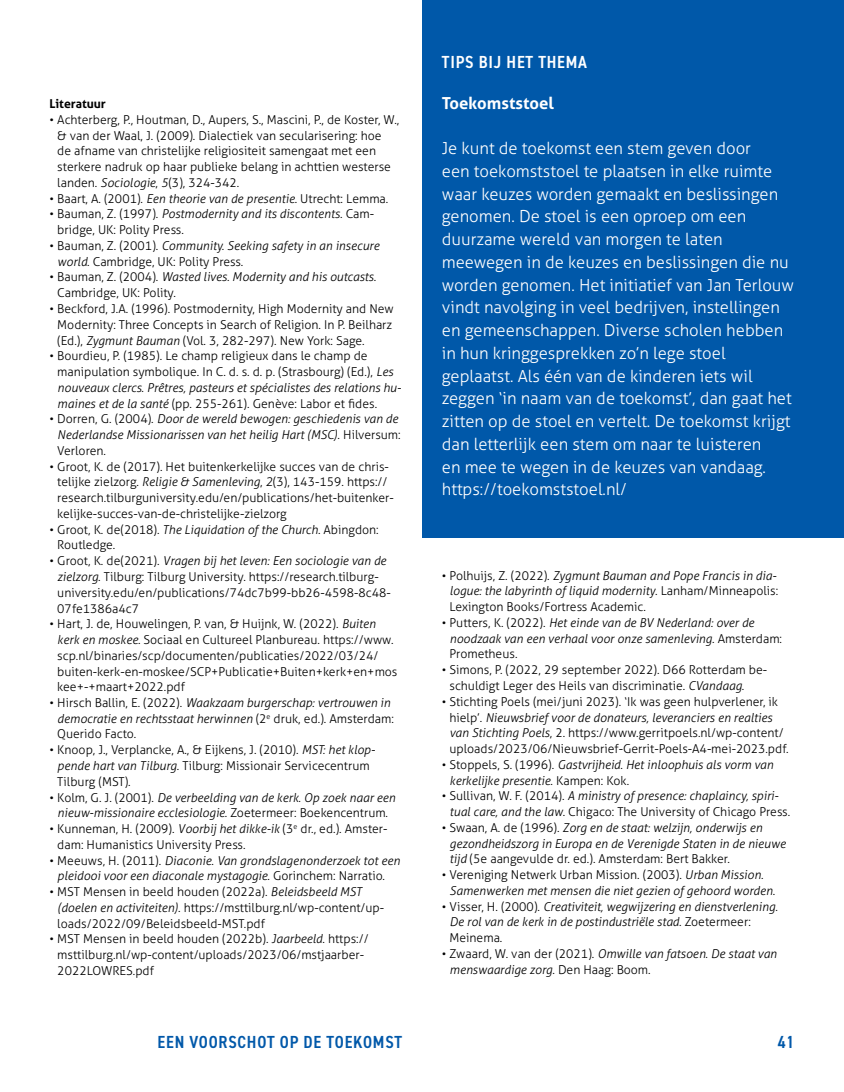
<style>
.page{position:relative;width:844px;height:1092px;background:#fff}
.page>*{position:absolute;margin:0;border:0;box-sizing:border-box;transform-origin:0 0}
.t1{font:600 condensed 17.5px "DIN2014";letter-spacing:.045em;color:#0058a9}
.t2{font:600 condensed 17.5px "DIN2014";letter-spacing:.045em;color:#fff}
.t3{font:300 16.62px/22.8px "Aller";color:#fff}
.t4{font:700 16.62px "Aller";color:#fff}
.t5{font:300 12.25px/15.8px "Aller";color:#000}
.t6{font:italic 300 12.25px/15.8px "Aller";color:#000}
.t7{font:700 12.25px "Aller";color:#000}
.s1{font-style:italic}
.s2{font-style:normal}
</style>
<div class="page">
<div style="left:422px;top:0;width:421px;height:537px;background:#0058a9"></div>
<p class="t7" style="left:50px;top:96px;width:58px">Literatuur</p>
<p class="t5" style="left:57px;top:111px;width:343px;text-indent:-8px">• Achterberg, P., Houtman, D., Aupers, S., Mascini, P., de Koster, W., &amp; van der Waal, J. (2009). Dialectiek van secularisering: hoe<br>de afname van christelijke religiositeit samengaat met een sterkere nadruk op haar publieke belang in achttien westerse landen. <span class="s1">Sociologie</span>, <span class="s1">5</span>(3), 324-342.</p>
<p class="t5" style="left:50px;top:190px;width:340px">• Baart, A. (2001). <span class="s1">Een theorie van de presentie</span>. Utrecht: Lemma.</p>
<p class="t5" style="left:57px;top:206px;width:318px;text-indent:-8px">• Bauman, Z. (1997). <span class="s1">Postmodernity and its discontents</span>. Cam&shy;bridge, UK: Polity Press.</p>
<p class="t5" style="left:57px;top:237px;width:323px;text-indent:-8px">• Bauman, Z. (2001). <span class="s1">Community. Seeking safety in an insecure world</span>. Cambridge, UK: Polity Press.</p>
<p class="t5" style="left:57px;top:269px;width:320px;text-indent:-8px">• Bauman, Z. (2004). <span class="s1">Wasted lives. Modernity and his outcasts</span>.<br>Cambridge, UK: Polity.</p>
<p class="t5" style="left:57px;top:300px;width:338px;text-align:justify;text-indent:-8px">• Beckford, J.A. (1996). Postmodernity, High Modernity and New Modernity: Three Concepts in Search of Religion. In P. Beilharz (Ed.), <span class="s1">Zygmunt Bauman</span> (Vol. 3, 282-297). New York: Sage.</p>
<p class="t5" style="left:57px;top:348px;width:345px;text-indent:-8px">• Bourdieu, P. (1985). Le champ religieux dans le champ de manipulation symbolique. In C. d. s. d. p. (Strasbourg) (Ed.), <span class="s1">Les nouveaux clercs. Prêtres, pasteurs et spécialistes des relations hu&shy;maines et de la santé</span> (pp. 255-261). Genève: Labor et fides.</p>
<p class="t6" style="left:57px;top:411px;width:345px;text-indent:-8px"><span class="s2">• Dorren, G. (2004).</span> Door de wereld bewogen: geschiedenis van de<br>Nederlandse Missionarissen van het heilig Hart (MSC)<span class="s2">. Hilversum:<br>Verloren.</span></p>
<p class="t5" style="left:57px;top:458px;width:338px;text-indent:-8px">• Groot, K. de (2017). Het buitenkerkelijke succes van de chris&shy;telijke zielzorg. <span class="s1">Religie &amp; Samenleving</span>, <span class="s1">2</span>(3), 143-159. https:// research.tilburguniversity.edu/en/publications/het-buitenker&shy;kelijke-succes-van-de-christelijke-zielzorg</p>
<p class="t5" style="left:57px;top:521px;width:323px;text-indent:-8px">• Groot, K. de(2018). <span class="s1">The Liquidation of the Church</span>. Abingdon:<br>Routledge.</p>
<p class="t5" style="left:57px;top:553px;width:335px;text-indent:-8px">• Groot, K. de(2021). <span class="s1">Vragen bij het leven: Een sociologie van de zielzorg</span>. Tilburg: Tilburg University. https://research.tilburg&shy;university.edu/en/publications/74dc7b99-bb26-4598-8c48- 07fe1386a4c7</p>
<p class="t5" style="left:57px;top:616px;width:341px;text-indent:-8px">• Hart, J. de, Houwelingen, P. van, &amp; Huijnk, W. (2022). <span class="s1">Buiten kerk en moskee</span>. Sociaal en Cultureel Planbureau. https://www. scp.nl/binaries/scp/documenten/publicaties/2022/03/24/ buiten-kerk-en-moskee/SCP+Publicatie+Buiten+kerk+en+mos kee+-+maart+2022.pdf</p>
<p class="t6" style="left:57px;top:694px;width:338px;text-indent:-8px"><span class="s2">• Hirsch Ballin, E. (2022).</span> Waakzaam burgerschap: vertrouwen in democratie en rechtsstaat herwinnen <span class="s2">(2</span><sup>e</sup> <span class="s2">druk, ed.). Amsterdam:<br>Querido Facto.</span></p>
<p class="t5" style="left:57px;top:741px;width:319px;text-indent:-8px">• Knoop, J., Verplancke, A., &amp; Eijkens, J. (2010). <span class="s1">MST: het klop&shy;pende hart van Tilburg</span>. Tilburg: Missionair Servicecentrum<br>Tilburg (MST).</p>
<p class="t6" style="left:50px;top:789px;width:347px;text-align:center"><span class="s2">• Kolm, G. J. (2001).</span> De verbeelding van de kerk. Op zoek naar een nieuw-missionaire ecclesiologie<span class="s2">. Zoetermeer: Boekencentrum.</span></p>
<p class="t5" style="left:57px;top:820px;width:332px;text-indent:-8px">• Kunneman, H. (2009). <span class="s1">Voorbij het dikke-ik</span> (3<sup>e</sup> dr., ed.). Amster&shy;dam: Humanistics University Press.</p>
<p class="t6" style="left:50px;top:852px;width:352px;text-align:center"><span class="s2">• Meeuws, H. (2011).</span> Diaconie. Van grondslagenonderzoek tot een pleidooi voor een diaconale mystagogie<span class="s2">. Gorinchem: Narratio.</span></p>
<p class="t5" style="left:57px;top:883px;width:328px;text-indent:-8px">• MST Mensen in beeld houden (2022a). <span class="s1">Beleidsbeeld MST (doelen en activiteiten)</span>. https://msttilburg.nl/wp-content/up&shy;loads/2022/09/Beleidsbeeld-MST.pdf</p>
<p class="t5" style="left:57px;top:930px;width:313px;text-indent:-8px">• MST Mensen in beeld houden (2022b). <span class="s1">Jaarbeeld</span>. https:// msttilburg.nl/wp-content/uploads/2023/06/mstjaarber-<br>2022LOWRES.pdf</p>
<h1 class="t2" style="left:442px;top:51px;width:147px">TIPS BIJ HET THEMA</h1>
<h2 class="t4" style="left:441px;top:92px;width:113px">Toekomststoel</h2>
<p class="t3" style="left:441px;top:137px;width:353px">Je kunt de toekomst een stem geven door<br>een toekomststoel te plaatsen in elke ruimte waar keuzes worden gemaakt en beslissingen genomen. De stoel is een oproep om een duurzame wereld van morgen te laten meewegen in de keuzes en beslissingen die nu worden genomen. Het initiatief van Jan Terlouw vindt navolging in veel bedrijven, instellingen en gemeenschappen. Diverse scholen hebben in hun kringgesprekken zo’n lege stoel geplaatst. Als één van de kinderen iets wil zeggen ‘in naam van de toekomst’, dan gaat het zitten op de stoel en vertelt. De toekomst krijgt dan letterlijk een stem om naar te luisteren<br>en mee te wegen in de keuzes van vandaag. https://toekomststoel.nl/</p>
<p class="t5" style="left:449px;top:567px;width:330px;text-indent:-8px">• Polhuijs, Z. (2022). <span class="s1">Zygmunt Bauman and Pope Francis in dia&shy;logue: the labyrinth of liquid modernity</span>. Lanham/Minneapolis:<br>Lexington Books/Fortress Academic.</p>
<p class="t6" style="left:449px;top:614px;width:334px;text-indent:-8px"><span class="s2">• Putters, K. (2022).</span> Het einde van de BV Nederland: over de noodzaak van een verhaal voor onze samenleving<span class="s2">. Amsterdam:<br>Prometheus.</span></p>
<p class="t5" style="left:449px;top:661px;width:319px;text-indent:-8px">• Simons, P. (2022, 29 september 2022). D66 Rotterdam be&shy;schuldigt Leger des Heils van discriminatie. <span class="s1">CVandaag</span>.</p>
<p class="t5" style="left:449px;top:693px;width:341px;text-indent:-8px">• Stichting Poels (mei/juni 2023). ‘Ik was geen hulpverlener, ik hielp’. <span class="s1">Nieuwsbrief voor de donateurs, leveranciers en realties van Stichting Poels</span>, 2. https://www.gerritpoels.nl/wp-content/ uploads/2023/06/Nieuwsbrief-Gerrit-Poels-A4-mei-2023.pdf.</p>
<p class="t6" style="left:449px;top:756px;width:325px;text-indent:-8px"><span class="s2">• Stoppels, S. (1996).</span> Gastvrijheid. Het inloophuis als vorm van kerkelijke presentie<span class="s2">. Kampen: Kok.</span></p>
<p class="t5" style="left:449px;top:788px;width:342px;text-indent:-8px">• Sullivan, W. F. (2014). <span class="s1">A ministry of presence: chaplaincy, spiri&shy;tual care, and the law</span>. Chigaco: The University of Chicago Press.</p>
<p class="t6" style="left:449px;top:819px;width:337px;text-indent:-8px"><span class="s2">• Swaan, A. de (1996).</span> Zorg en de staat: welzijn, onderwijs en gezondheidszorg in Europa en de Verenigde Staten in de nieuwe tijd <span class="s2">(5e aangevulde dr. ed.). Amsterdam: Bert Bakker.</span></p>
<p class="t6" style="left:449px;top:866px;width:327px;text-indent:-8px"><span class="s2">• Vereniging Netwerk Urban Mission. (2003).</span> Urban Mission.<br>Samenwerken met mensen die niet gezien of gehoord worden<span class="s2">.</span></p>
<p class="t6" style="left:449px;top:898px;width:329px;text-indent:-8px"><span class="s2">• Visser, H. (2000).</span> Creativiteit, wegwijzering en dienstverlening.<br>De rol van de kerk in de postindustriële stad<span class="s2">. Zoetermeer:<br>Meinema.</span></p>
<p class="t6" style="left:449px;top:945px;width:329px;text-indent:-8px"><span class="s2">• Zwaard, W. van der (2021).</span> Omwille van fatsoen. De staat van menswaardige zorg<span class="s2">. Den Haag: Boom.</span></p>
<h1 class="t1" style="left:157px;top:1030px;width:246px">EEN VOORSCHOT OP DE TOEKOMST</h1>
<h1 class="t1" style="left:777px;top:1030px;width:18px">41</h1>
</div>
